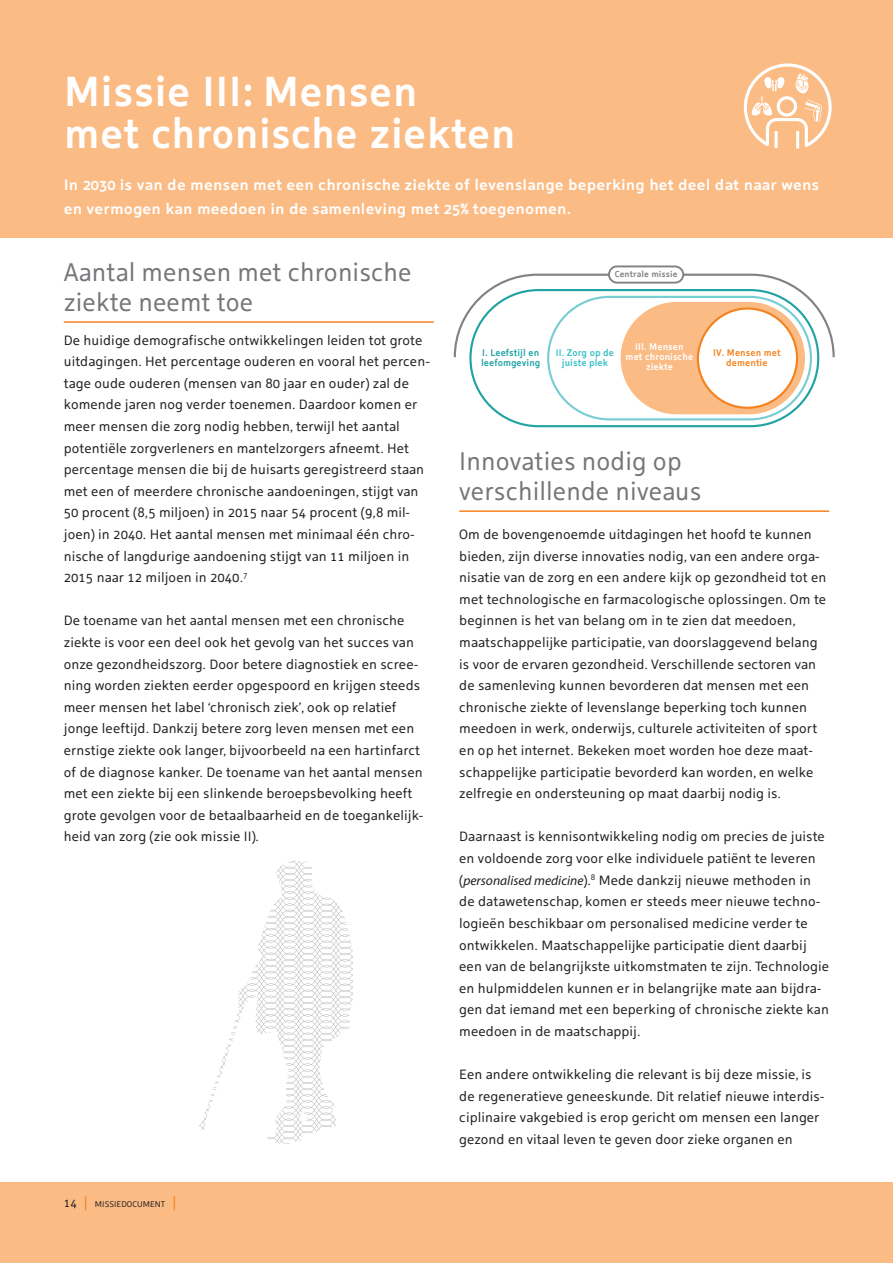
<style>
.page{position:relative;width:893px;height:1263px;background:#fff}
.page>*{position:absolute;margin:0;border:0;box-sizing:border-box;transform-origin:0 0}
.t1{font:700 42px/42px "Holland Sans";color:#fff;scale:.94 1}
.t2{font:25.5px/30px "Holland Sans";color:#757679}
.t3{font:700 15px/24px "Holland Sans";color:#fff}
.t4{font:13.5px/21.6px "Holland Sans";color:#231f20}
.t5{font:700 9.75px/9.8px "Holland Sans";color:#fff;text-align:center;scale:.9 1}
.t6{font:700 9.75px/9.8px "Holland Sans";color:#21a3a3;scale:.9 1}
.t7{font:700 9.75px/9.8px "Holland Sans";color:#39c0c7;text-align:center;scale:.9 1}
.t8{font:700 9.75px/9.8px "Holland Sans";color:#f58220;text-align:center;scale:.9 1}
.t9{font:700 8.7px "Holland Sans";color:#808285;scale:.95 1}
.t10{font:8.25px "Holland Sans";color:#231f20}
.s1{font-size:12px}
.s2{font-size:14.25px;color:#f58220}
.s3{font-family:"Myriad Pro";font-style:italic}
</style>
<div class="page">
<div style="left:0;top:1182px;width:893px;height:81px;background:#fbbb85"></div>
<hr style="left:64px;top:321px;width:370px;height:2px;background:#f58220">
<hr style="left:459px;top:510px;width:370px;height:2px;background:#f58220">
<div style="left:0;top:0;width:893px;height:238px;background:#fbbb85"></div>
<svg style="left:743px;top:63px;width:89px;height:86px"></svg>
<svg style="left:453px;top:265px;width:382px;height:94px"></svg>
<div style="left:470px;top:290px;width:348px;height:136px;background:#fff;border-radius:68px"></div>
<div style="left:469px;top:289px;width:350px;height:138px;border:2px solid #21a3a3;border-radius:68px"></div>
<div style="left:547px;top:296px;width:265px;height:124px;border:2px solid #78cdd3;border-radius:61px"></div>
<div style="left:622px;top:303px;width:182px;height:110px;background:#fbbb85;border-radius:55px"></div>
<div style="left:621px;top:302px;width:184px;height:112px;border:2px solid #fbbb85;border-radius:55px"></div>
<div style="left:698px;top:308px;width:99px;height:100px;background:#fff;border-radius:50%"></div>
<div style="left:697px;top:307px;width:101px;height:102px;border:2px solid #f58220;border-radius:50%"></div>
<svg style="left:199px;top:860px;width:154px;height:284px"></svg>
<p class="t1" style="left:64px;top:74px;width:482px">Missie III: Mensen<br>met chronische ziekten</p>
<p class="t3" style="left:64px;top:174px;width:757px">In 2030 is van de mensen met een chronische ziekte of levenslange beperking het deel dat naar wens en vermogen kan meedoen in de samenleving met 25% toegenomen.</p>
<p class="t2" style="left:64px;top:259px;width:349px">Aantal mensen met chronische ziekte neemt toe</p>
<p class="t4" style="left:64px;top:330px;width:368px">De huidige demografische ontwikkelingen leiden tot grote uitdagingen. Het percentage ouderen en vooral het percen&shy;tage oude ouderen (mensen van 80 jaar en ouder) zal de komende jaren nog verder toenemen. Daardoor komen er meer mensen die zorg nodig hebben, terwijl het aantal potentiële zorgverleners en mantelzorgers afneemt. Het percentage mensen die bij de huisarts geregistreerd staan met een of meerdere chronische aandoeningen, stijgt van 50 procent (8,5 miljoen) in 2015 naar 54 procent (9,8 mil&shy;joen) in 2040. Het aantal mensen met minimaal één chro&shy;nische of langdurige aandoening stijgt van 11 miljoen in 2015 naar 12 miljoen in 2040.<sup>7</sup></p>
<p class="t4" style="left:64px;top:611px;width:361px">De toename van het aantal mensen met een chronische ziekte is voor een deel ook het gevolg van het succes van onze gezondheidszorg. Door betere diagnostiek en scree&shy;ning worden ziekten eerder opgespoord en krijgen steeds meer mensen het label ‘chronisch ziek’, ook op relatief jonge leeftijd. Dankzij betere zorg leven mensen met een ernstige ziekte ook langer, bijvoorbeeld na een hartinfarct of de diagnose kanker. De toename van het aantal mensen met een ziekte bij een slinkende beroepsbevolking heeft grote gevolgen voor de betaalbaarheid en de toegankelijk&shy;heid van zorg (zie ook missie II).</p>
<p class="t10" style="left:64px;top:1201px;width:114px"><span class="s1">14</span> <span class="s2">|</span> MISSIEDOCUMENT <span class="s2">|</span></p>
<p class="t9" style="left:615px;top:271px;width:68px">Centrale missie</p>
<p class="t6" style="left:481px;top:349px;width:67px">I. Leefstijl en leefomgeving</p>
<p class="t7" style="left:556px;top:349px;width:66px">II. Zorg op de juiste plek</p>
<p class="t5" style="left:626px;top:343px;width:77px">III. Mensen met chronische ziekte</p>
<p class="t8" style="left:713px;top:349px;width:76px">IV. Mensen met dementie</p>
<p class="t2" style="left:459px;top:448px;width:244px">Innovaties nodig op verschillende niveaus</p>
<p class="t4" style="left:459px;top:525px;width:369px">Om de bovengenoemde uitdagingen het hoofd te kunnen bieden, zijn diverse innovaties nodig, van een andere orga&shy;nisatie van de zorg en een andere kijk op gezondheid tot en met technologische en farmacologische oplossingen. Om te beginnen is het van belang om in te zien dat meedoen, maatschappelijke participatie, van doorslaggevend belang is voor de ervaren gezondheid. Verschillende sectoren van de samenleving kunnen bevorderen dat mensen met een chronische ziekte of levenslange beperking toch kunnen meedoen in werk, onderwijs, culturele activiteiten of sport en op het internet. Bekeken moet worden hoe deze maat&shy;schappelijke participatie bevorderd kan worden, en welke zelfregie en ondersteuning op maat daarbij nodig is.</p>
<p class="t4" style="left:459px;top:827px;width:371px">Daarnaast is kennisontwikkeling nodig om precies de juiste en voldoende zorg voor elke individuele patiënt te leveren (<span class="s3">personalised medicine</span>).<sup>8</sup> Mede dankzij nieuwe methoden in de datawetenschap, komen er steeds meer nieuwe techno&shy;logieën beschikbaar om personalised medicine verder te ontwikkelen. Maatschappelijke participatie dient daarbij een van de belangrijkste uitkomstmaten te zijn. Technologie en hulpmiddelen kunnen er in belangrijke mate aan bijdra&shy;gen dat iemand met een beperking of chronische ziekte kan meedoen in de maatschappij.</p>
<p class="t4" style="left:459px;top:1065px;width:367px">Een andere ontwikkeling die relevant is bij deze missie, is de regeneratieve geneeskunde. Dit relatief nieuwe interdis&shy;ciplinaire vakgebied is erop gericht om mensen een langer gezond en vitaal leven te geven door zieke organen en</p>
</div>
